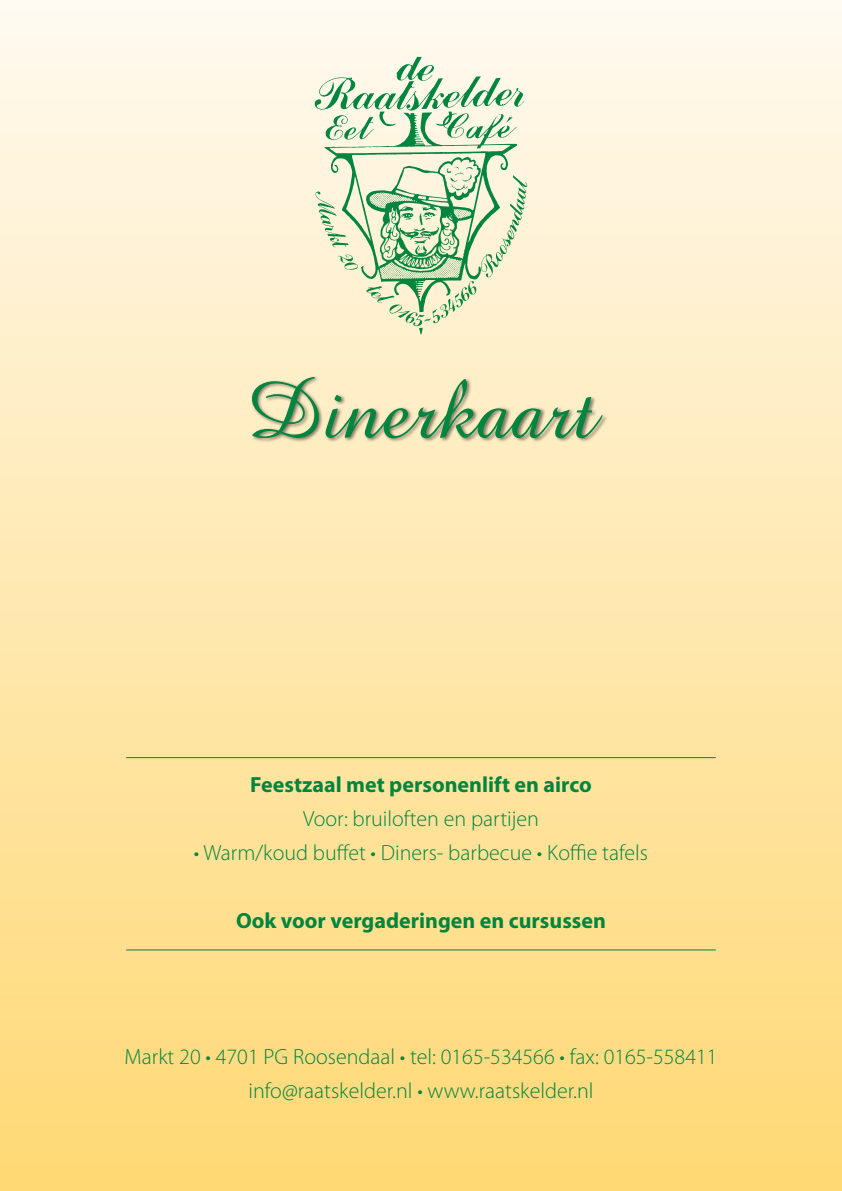
<style>
.page{position:relative;width:842px;height:1191px;background:#fff}
.page>*{position:absolute;margin:0;border:0;box-sizing:border-box;transform-origin:0 0}
.t1{font:84px "Amazone BT";color:#00853f}
.t2{font:300 22px/34px "Myriad Pro";color:#00853f;text-align:center}
.t3{font:700 22px "Myriad Pro";color:#00853f}
</style>
<div class="page">
<div style="left:0;top:0;width:842px;height:1191px;background:linear-gradient(to bottom,#fffaf1,#ffd873)"></div>
<div style="left:251px;top:376px;width:357px;height:67px;background:#000;opacity:.5"></div>
<svg style="left:315px;top:57px;width:212px;height:278px"></svg>
<hr style="left:126px;top:949px;width:590px;height:1px;background:#00853f">
<hr style="left:126px;top:757px;width:590px;height:1px;background:#00853f">
<h1 class="t1" style="left:246px;top:362px;width:350px">Dinerkaart</h1>
<p class="t3" style="left:250px;top:770px;width:343px">Feestzaal met personenlift en airco</p>
<p class="t2" style="left:303px;top:801px;width:237px">Voor: bruiloften en partijen</p>
<p class="t2" style="left:194px;top:835px;width:456px">• Warm/koud buffet • Diners- barbecue • Koffie tafels</p>
<p class="t3" style="left:236px;top:906px;width:371px">Ook voor vergaderingen en cursussen</p>
<p class="t2" style="left:124px;top:1039px;width:595px">Markt 20 • 4701 PG Roosendaal • tel: 0165-534566 • fax: 0165-558411 info@raatskelder.nl • www.raatskelder.nl</p>
</div>
